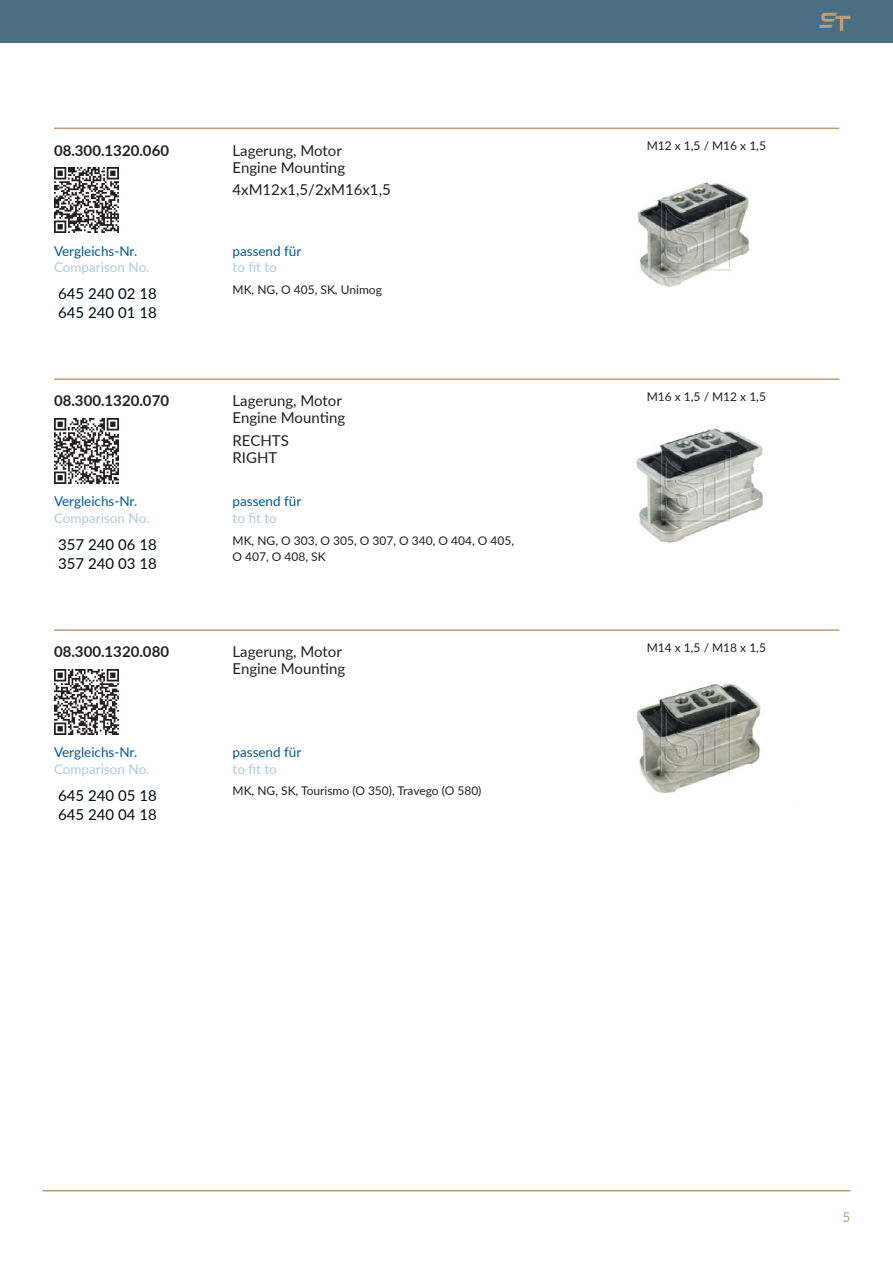
<style>
.page{position:relative;width:893px;height:1263px;background:#fff}
.page>*{position:absolute;margin:0;border:0;box-sizing:border-box;transform-origin:0 0}
.t1{font:15px/17px "Lato";color:#231f20}
.t2{font:15px/18.5px "Lato";color:#000d13}
.t3{font:700 15px "Lato";color:#231f20}
.t4{font:13.5px "Lato";color:#005999}
.t5{font:13.5px "Lato";color:#b1c9de}
.t6{font:13.5px "Lato";color:#bd9d73}
.t7{font:12px/16.6px "Lato";color:#231f20}
</style>
<div class="page">
<div style="left:0;top:0;width:893px;height:43px;background:#4a6f84"></div>
<svg style="left:819px;top:13px;width:31px;height:18px"></svg>
<hr style="left:43px;top:1190px;width:807px;height:1px;background:#bd9d73">
<hr style="left:54px;top:128px;width:785px;height:1px;background:#bd9d73">
<img style="left:54px;top:168px;width:65px;height:64px">
<img style="left:637px;top:182px;width:113px;height:105px">
<hr style="left:54px;top:378px;width:785px;height:2px;background:#bd9d73">
<img style="left:54px;top:419px;width:65px;height:64px">
<img style="left:636px;top:428px;width:127px;height:115px">
<hr style="left:54px;top:629px;width:785px;height:2px;background:#bd9d73">
<img style="left:54px;top:670px;width:65px;height:64px">
<img style="left:636px;top:683px;width:125px;height:110px">
<p class="t3" style="left:54px;top:139px;width:117px">08.300.1320.060</p>
<p class="t1" style="left:233px;top:141px;width:114px">Lagerung, Motor<br>Engine Mounting</p>
<p class="t4" style="left:54px;top:241px;width:85px">Vergleichs-Nr.</p>
<p class="t5" style="left:54px;top:257px;width:97px">Comparison No.</p>
<p class="t2" style="left:58px;top:284px;width:100px">645 240 02 18<br>645 240 01 18</p>
<p class="t1" style="left:233px;top:181px;width:160px">4xM12x1,5/2xM16x1,5</p>
<p class="t4" style="left:233px;top:241px;width:70px">passend für</p>
<p class="t5" style="left:233px;top:257px;width:46px">to fit to</p>
<p class="t7" style="left:233px;top:280px;width:151px">MK, NG, O 405, SK, Unimog</p>
<p class="t3" style="left:54px;top:390px;width:117px">08.300.1320.070</p>
<p class="t1" style="left:233px;top:392px;width:114px">Lagerung, Motor<br>Engine Mounting</p>
<p class="t4" style="left:54px;top:492px;width:85px">Vergleichs-Nr.</p>
<p class="t5" style="left:54px;top:508px;width:97px">Comparison No.</p>
<p class="t2" style="left:58px;top:535px;width:100px">357 240 06 18<br>357 240 03 18</p>
<p class="t1" style="left:233px;top:432px;width:58px;line-height:16.2px">RECHTS<br>RIGHT</p>
<p class="t4" style="left:233px;top:492px;width:70px">passend für</p>
<p class="t5" style="left:233px;top:508px;width:46px">to fit to</p>
<p class="t7" style="left:233px;top:531px;width:283px">MK, NG, O 303, O 305, O 307, O 340, O 404, O 405,<br>O 407, O 408, SK</p>
<p class="t3" style="left:54px;top:641px;width:117px">08.300.1320.080</p>
<p class="t1" style="left:233px;top:643px;width:114px">Lagerung, Motor<br>Engine Mounting</p>
<p class="t4" style="left:54px;top:743px;width:85px">Vergleichs-Nr.</p>
<p class="t5" style="left:54px;top:759px;width:97px">Comparison No.</p>
<p class="t2" style="left:58px;top:786px;width:100px">645 240 05 18<br>645 240 04 18</p>
<p class="t4" style="left:233px;top:743px;width:70px">passend für</p>
<p class="t5" style="left:233px;top:759px;width:46px">to fit to</p>
<p class="t7" style="left:233px;top:782px;width:250px">MK, NG, SK, Tourismo (O 350), Travego (O 580)</p>
<p class="t7" style="left:647px;top:137px;width:121px">M12 x 1,5 / M16 x 1,5</p>
<p class="t7" style="left:647px;top:387px;width:121px">M16 x 1,5 / M12 x 1,5</p>
<p class="t7" style="left:647px;top:638px;width:121px">M14 x 1,5 / M18 x 1,5</p>
<p class="t6" style="left:843px;top:1207px;width:9px">5</p>
</div>
